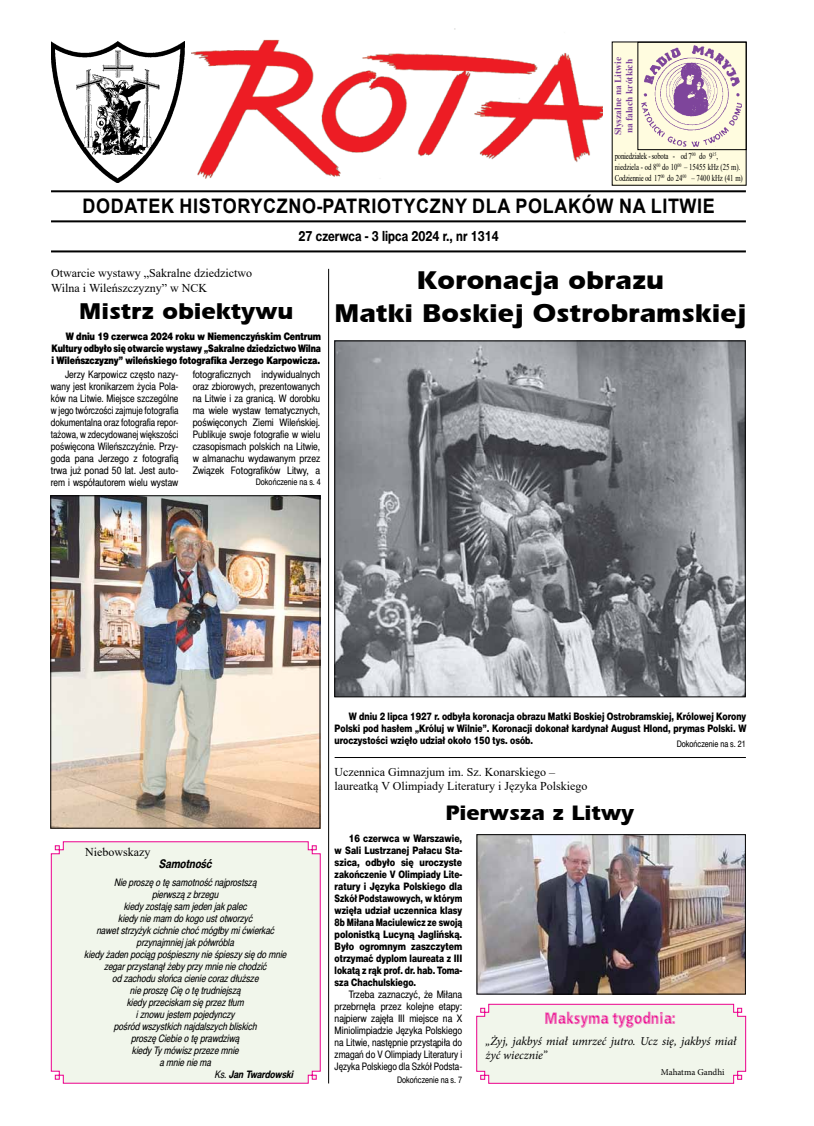
<style>
.page{position:relative;width:814px;height:1126px;background:#fff}
.page>*{position:absolute;margin:0;border:0;box-sizing:border-box;transform-origin:0 0}
.t1{font:700 27px/32.4px "Erie";color:#000;text-align:center}
.t2{font:700 24px "Erie";color:#000}
.t3{font:700 22px "Erie";color:#000}
.t4{font:700 20px "Arial";letter-spacing:.035em;color:#000;scale:.9 1}
.t5{font:16px "EFN Black Chrome";letter-spacing:.02em;color:#ec008c}
.t6{font:700 14px "Switzer Cnd EFN";color:#000}
.t7{font:12px/14.4px "Times New Roman";color:#000}
.t8{font:italic 12px/14.4px "Minion Pro";letter-spacing:-.005em;color:#000}
.t9{font:italic 700 12px "Switzer Cnd EFN";color:#000}
.t10{font:10.3px/12px "Switzer Cnd EFN Heavy";color:#000;text-align:justify}
.t11{font:italic 10.3px "Switzer Cnd EFN";color:#000}
.t12{font:10.3px/12px "Switzer Cnd EFN";color:#000;text-align:justify;scale:1.04 1}
.t13{font:10.3px/12px "Switzer Cnd EFN";color:#000;text-align:justify}
.t14{font:10.3px/12px "Switzer Cnd EFN Black";letter-spacing:-.01em;color:#000;text-align:justify}
.t15{font:italic 700 10.3px "Switzer Cnd EFN";color:#000}
.t16{font:700 9.5px/11.4px "Times New Roman";color:#7e459b}
.t17{font:9px/10.8px "Times New Roman";color:#000;scale:.75 1}
.t18{font:9px "Switzer Cnd EFN";color:#000}
.t19{font:9px "Minion Pro";letter-spacing:-.005em;color:#000}
.s1{font-weight:400}
</style>
<div class="page">
<svg style="left:476px;top:1003px;width:270px;height:80px"></svg>
<img style="left:191px;top:28px;width:411px;height:151px">
<img style="left:51px;top:41px;width:134px;height:142px">
<hr style="left:51px;top:220px;width:695px;height:2px;background:#000">
<hr style="left:51px;top:190px;width:695px;height:2px;background:#000">
<div style="left:612px;top:42px;width:134px;height:143px;background:#fffcdf"></div>
<div style="left:637px;top:42px;width:109px;height:108px;border:1px solid #000"></div>
<img style="left:641px;top:45px;width:100px;height:101px">
<hr style="left:328px;top:269px;width:1px;height:814px;background:#000">
<hr style="left:51px;top:250px;width:695px;height:2px;background:#000">
<hr style="left:334px;top:757px;width:412px;height:1px;background:#000">
<div style="left:51px;top:841px;width:270px;height:242px;background:#f1f6eb"></div>
<img style="left:53px;top:497px;width:265px;height:329px">
<div style="left:51px;top:495px;width:269px;height:333px;border:1px solid #000"></div>
<img style="left:479px;top:836px;width:264px;height:156px">
<div style="left:477px;top:834px;width:268px;height:160px;border:1px solid #000"></div>
<img style="left:336px;top:343px;width:407px;height:352px">
<div style="left:334px;top:341px;width:411px;height:356px;border:1px solid #000"></div>
<p class="t16" style="left:612px;top:135px;width:80px;rotate:-90deg">Słyszalne na Litwie na falach krótkich</p>
<p class="t17" style="left:614px;top:150px;width:172px">poniedziałek - sobota - od 7<sup>00</sup> do 9<sup>15</sup>, niedziela - od 8<sup>00</sup> do 10<sup>00</sup> – 15455 kHz (25 m).<br>Codziennie od 17<sup>00</sup> do 24<sup>00</sup> – 7400 kHz (41 m)</p>
<h3 class="t4" style="left:82px;top:191px;width:704px">DODATEK HISTORYCZNO-PATRIOTYCZNY DLA POLAKÓW NA LITWIE</h3>
<h3 class="t6" style="left:298px;top:227px;width:202px">27 czerwca - 3 lipca 2024 r., nr 1314</h3>
<p class="t7" style="left:51px;top:265px;width:202px">Otwarcie wystawy „Sakralne dziedzictwo<br>Wilna i Wileńszczyzny” w NCK</p>
<h2 class="t2" style="left:79px;top:299px;width:215px">Mistrz obiektywu</h2>
<p class="t14" style="left:52px;top:331px;width:271px;text-indent:14px">W dniu 19 czerwca 2024 roku w Niemenczyńskim Centrum Kultury odbyło się otwarcie wystawy „Sakralne dziedzictwo Wilna i Wileńszczyzny” wileńskiego fotografika Jerzego Karpowicza.</p>
<p class="t13" style="left:51px;top:368px;width:129px;text-indent:14px">Jerzy Karpowicz często nazy&shy;wany jest kronikarzem życia Pola&shy;ków na Litwie. Miejsce szczególne w jego twórczości zajmuje fotografia dokumentalna oraz fotografia repor&shy;tażowa, w zdecydowanej większości poświęcona Wileńszczyźnie. Przy&shy;goda pana Jerzego z fotografią trwa już ponad 50 lat. Jest auto&shy;rem i współautorem wielu wystaw</p>
<p class="t12" style="left:193px;top:368px;width:124px">fotograficznych indywidualnych oraz zbiorowych, prezentowanych na Litwie i za granicą. W dorobku ma wiele wystaw tematycznych, poświęconych Ziemi Wileńskiej.<br>Publikuje swoje fotografie w wielu czasopismach polskich na Litwie, w almanachu wydawanym przez Związek Fotografików Litwy, a</p>
<p class="t18" style="left:256px;top:476px;width:67px">Dokończenie na s. 4</p>
<h1 class="t1" style="left:334px;top:265px;width:413px">Koronacja obrazu<br>Matki Boskiej Ostrobramskiej</h1>
<p class="t7" style="left:85px;top:844px;width:67px">Niebowskazy</p>
<p class="t9" style="left:159px;top:856px;width:54px">Samotność</p>
<p class="t11" style="left:114px;top:875px;width:144px">Nie proszę o tę samotność najprostszą</p>
<p class="t11" style="left:152px;top:887px;width:68px">pierwszą z brzegu</p>
<p class="t11" style="left:124px;top:899px;width:124px">kiedy zostaję sam jeden jak palec</p>
<p class="t11" style="left:118px;top:911px;width:136px">kiedy nie mam do kogo ust otworzyć</p>
<p class="t11" style="left:97px;top:923px;width:179px">nawet strzyżyk cichnie choć mógłby mi ćwierkać</p>
<p class="t11" style="left:137px;top:935px;width:99px">przynajmniej jak półwróbla</p>
<p class="t11" style="left:84px;top:947px;width:204px">kiedy żaden pociąg pośpieszny nie śpieszy się do mnie</p>
<p class="t11" style="left:104px;top:959px;width:164px">zegar przystanął żeby przy mnie nie chodzić</p>
<p class="t11" style="left:112px;top:971px;width:148px">od zachodu słońca cienie coraz dłuższe</p>
<p class="t11" style="left:130px;top:983px;width:112px">nie proszę Cię o tę trudniejszą</p>
<p class="t11" style="left:127px;top:995px;width:119px">kiedy przeciskam się przez tłum</p>
<p class="t11" style="left:136px;top:1007px;width:100px">i znowu jestem pojedynczy</p>
<p class="t11" style="left:114px;top:1019px;width:144px">pośród wszystkich najdalszych bliskich</p>
<p class="t11" style="left:132px;top:1031px;width:109px">proszę Ciebie o tę prawdziwą</p>
<p class="t11" style="left:132px;top:1043px;width:108px">kiedy Ty mówisz przeze mnie</p>
<p class="t11" style="left:160px;top:1055px;width:53px">a mnie nie ma</p>
<p class="t15" style="left:215px;top:1067px;width:80px"><span class="s1">Ks.</span> Jan Twardowski</p>
<p class="t10" style="left:334px;top:710px;width:413px;text-indent:14px">W dniu 2 lipca 1927 r. odbyła koronacja obrazu Matki Boskiej Ostrobramskiej, Królowej Korony Polski pod hasłem „Króluj w Wilnie”. Koronacji dokonał kardynał August Hlond, prymas Polski. W uroczystości wzięło udział około 150 tys. osób.</p>
<p class="t18" style="left:676px;top:738px;width:71px">Dokończenie na s. 21</p>
<p class="t7" style="left:334px;top:764px;width:254px">Uczennica Gimnazjum im. Sz. Konarskiego – laureatką V Olimpiady Literatury i Języka Polskiego</p>
<h3 class="t3" style="left:445px;top:801px;width:190px">Pierwsza z Litwy</h3>
<p class="t10" style="left:334px;top:832px;width:129px;text-indent:14px">16 czerwca w Warszawie, w Sali Lustrzanej Pałacu Sta&shy;szica, odbyło się uroczyste zakończenie V Olimpiady Lite&shy;ratury i Języka Polskiego dla Szkół Podstawowych, w którym wzięła udział uczennica klasy 8b Miłana Maciulewicz ze swoją polonistką Lucyną Jaglińską.<br>Było ogromnym zaszczytem otrzymać dyplom laureata z III lokatą z rąk prof. dr. hab. Toma&shy;sza Chachulskiego.</p>
<p class="t12" style="left:334px;top:988px;width:124px;text-indent:14px">Trzeba zaznaczyć, że Miłana przebrnęła przez kolejne etapy: najpierw zajęła III miejsce na X Miniolimpiadzie Języka Polskiego na Litwie, następnie przystąpiła do zmagań do V Olimpiady Literatury i Języka Polskiego dla Szkół Podsta-</p>
<p class="t18" style="left:397px;top:1074px;width:67px">Dokończenie na s. 7</p>
<h3 class="t5" style="left:545px;top:1008px;width:133px">Maksyma tygodnia:</h3>
<p class="t8" style="left:485px;top:1033px;width:252px">„Żyj, jakbyś miał umrzeć jutro. Ucz się, jakbyś miał żyć wiecznie”</p>
<p class="t19" style="left:660px;top:1066px;width:65px">Mahatma Gandhi</p>
</div>
